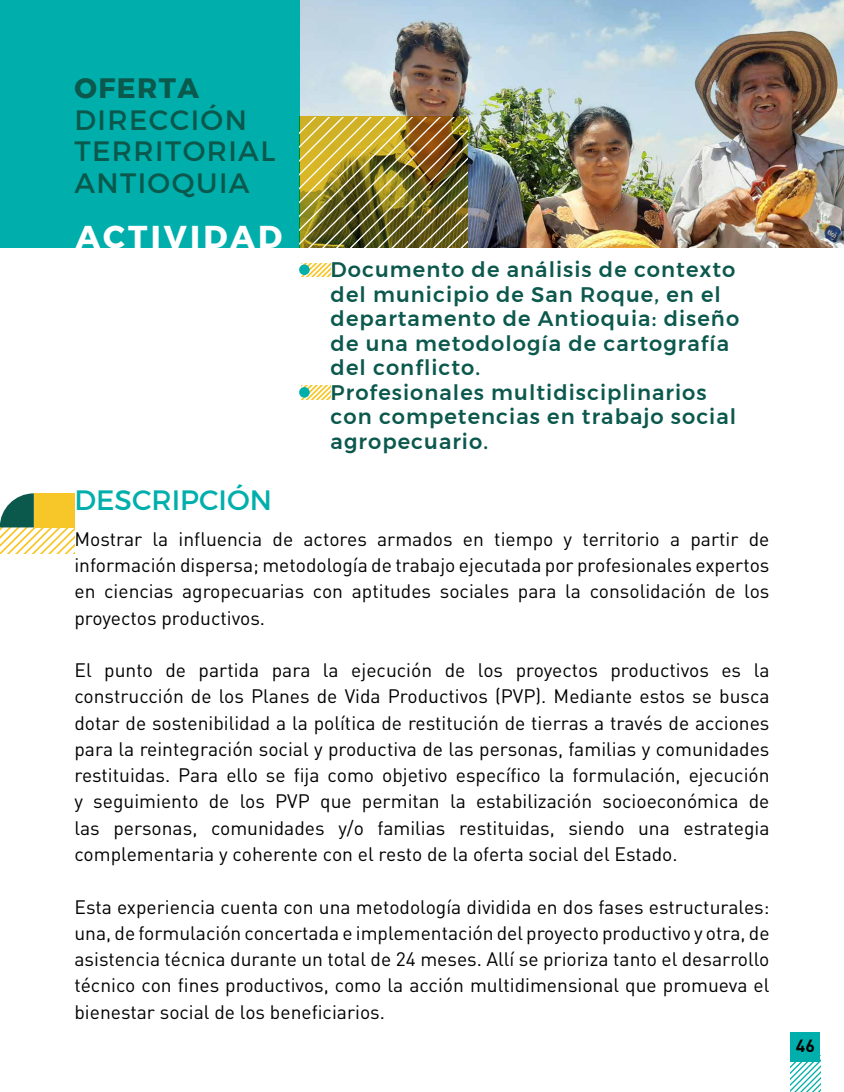
<style>
.page{position:relative;width:844px;height:1092px;background:#fff}
.page>*{position:absolute;margin:0;border:0;box-sizing:border-box;transform-origin:0 0}
.t1{font:700 31.5px "Montserrat";letter-spacing:.1em;color:#fff}
.t2{font:28px/31.5px "Montserrat";letter-spacing:.05em;color:#0b584d}
.t3{font:28px "Montserrat";color:#00afac}
.t4{font:700 28px "Montserrat";letter-spacing:.05em;color:#0b584d}
.t5{font:500 21px/24.5px "Montserrat";letter-spacing:.05em;color:#0b584d}
.t6{font:19.25px/26.2px "DINOT";color:#000;text-align:justify}
.t7{font:700 17.5px "DINOT";color:#000}
.s1{font-family:"DINOT";font-weight:400;font-size:19.25px}
</style>
<div class="page">
<svg style="left:790px;top:1061px;width:30px;height:30px"></svg>
<div style="left:790px;top:1031px;width:30px;height:30px;background:#00afac"></div>
<img style="left:299px;top:0;width:544px;height:248px">
<div style="left:0;top:0;width:299px;height:248px;background:#00afac"></div>
<img style="left:299px;top:117px;width:168px;height:131px">
<svg style="left:0;top:493px;width:74px;height:61px"></svg>
<div style="left:34px;top:493px;width:40px;height:34px;background:#f7c72a"></div>
<svg style="left:301px;top:385px;width:29px;height:14px"></svg>
<div style="left:299px;top:387px;width:10px;height:10px;background:#00afac;border-radius:50%"></div>
<svg style="left:301px;top:263px;width:29px;height:14px"></svg>
<div style="left:299px;top:264px;width:10px;height:11px;background:#00afac;border-radius:50%"></div>
<h2 class="t4" style="left:74px;top:66px;width:126px">OFERTA</h2>
<h2 class="t2" style="left:74px;top:104px;width:202px">DIRECCIÓN<br>TERRITORIAL<br>ANTIOQUIA</h2>
<h1 class="t1" style="left:76px;top:211px;width:208px">ACTIVIDAD</h1>
<p class="t5" style="left:330px;top:257px;width:410px;text-indent:-32px"><span class="s1">•</span> Documento de análisis de contexto del municipio de San Roque, en el departamento de Antioquia: diseño de una metodología de cartografía del conflicto.</p>
<p class="t5" style="left:330px;top:380px;width:407px;text-indent:-32px"><span class="s1">•</span> Profesionales multidisciplinarios con competencias en trabajo social agropecuario.</p>
<h2 class="t3" style="left:74px;top:482px;width:199px">DESCRIPCIÓN</h2>
<p class="t6" style="left:74px;top:525px;width:696px">Mostrar la influencia de actores armados en tiempo y territorio a partir de información dispersa; metodología de trabajo ejecutada por profesionales expertos en ciencias agropecuarias con aptitudes sociales para la consolidación de los proyectos productivos.</p>
<p class="t6" style="left:74px;top:656px;width:696px">El punto de partida para la ejecución de los proyectos productivos es la construcción de los Planes de Vida Productivos (PVP). Mediante estos se busca dotar de sostenibilidad a la política de restitución de tierras a través de acciones para la reintegración social y productiva de las personas, familias y comunidades restituidas. Para ello se fija como objetivo específico la formulación, ejecución y seguimiento de los PVP que permitan la estabilización socioeconómica de las personas, comunidades y/o familias restituidas, siendo una estrategia complementaria y coherente con el resto de la oferta social del Estado.</p>
<p class="t6" style="left:74px;top:893px;width:696px">Esta experiencia cuenta con una metodología dividida en dos fases estructurales: una, de formulación concertada e implementación del proyecto productivo y otra, de asistencia técnica durante un total de 24 meses. Allí se prioriza tanto el desarrollo técnico con fines productivos, como la acción multidimensional que promueva el bienestar social de los beneficiarios.</p>
<p class="t7" style="left:795px;top:1033px;width:21px">46</p>
</div>
